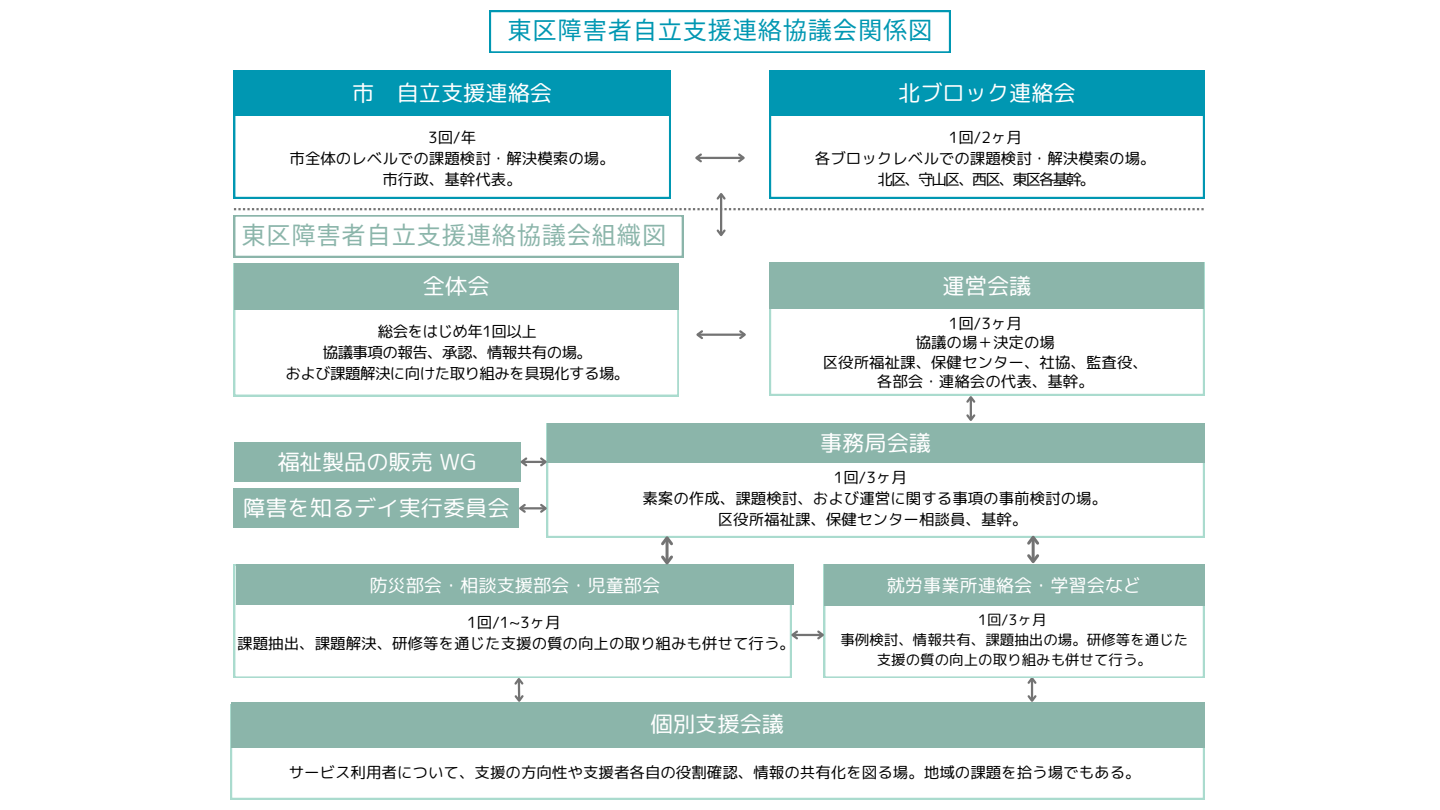
<style>
.page{position:relative;width:1440px;height:810px;background:#fff}
.page>*{position:absolute;margin:0;border:0;box-sizing:border-box;transform-origin:0 0}
.t1{font:24.3px "Noto Sans CJ Ksc";letter-spacing:.03em;color:#0097b2}
.t2{font:24.3px "Noto Sans CJ Ksc";letter-spacing:.03em;color:#8bb5aa}
.t3{font:22.2px "rounded mplus 1 p regular";color:#fff}
.t4{font:18.2px "rounded mplus 1 p regular";color:#fff}
.t5{font:15.5px "rounded mplus 1 p regular";color:#000}
.t6{font:15.5px "rounded mplus 1 p regular";letter-spacing:-.035em;color:#000}
.t7{font:15.5px "rounded mplus 1 p regular";letter-spacing:-.13em;color:#000}
.t8{font:14.5px "rounded mplus 1 p regular";color:#000}
</style>
<div class="page">
<svg style="left:490px;top:11px;width:460px;height:42px"></svg>
<hr style="left:720px;top:194px;width:2px;height:41px;background:#737373">
<svg style="left:716px;top:193px;width:10px;height:9px"></svg>
<svg style="left:234px;top:115px;width:436px;height:83px"></svg>
<div style="left:234px;top:70px;width:436px;height:45px;background:#0097b2"></div>
<svg style="left:770px;top:115px;width:434px;height:83px"></svg>
<div style="left:770px;top:70px;width:434px;height:45px;background:#0097b2"></div>
<svg style="left:234px;top:310px;width:445px;height:86px"></svg>
<div style="left:234px;top:264px;width:445px;height:46px;background:#8bb5aa"></div>
<hr style="left:696px;top:157px;width:48px;height:2px;background:#737373">
<svg style="left:695px;top:153px;width:9px;height:10px"></svg>
<svg style="left:736px;top:153px;width:9px;height:10px"></svg>
<svg style="left:547px;top:463px;width:657px;height:74px"></svg>
<div style="left:547px;top:424px;width:657px;height:39px;background:#8bb5aa"></div>
<hr style="left:970px;top:397px;width:2px;height:23px;background:#737373">
<svg style="left:964px;top:412px;width:13px;height:12px"></svg>
<svg style="left:964px;top:395px;width:13px;height:10px"></svg>
<svg style="left:234px;top:565px;width:557px;height:113px"></svg>
<div style="left:236px;top:565px;width:557px;height:40px;background:#8bb5aa"></div>
<div style="left:234px;top:442px;width:287px;height:40px;background:#8bb5aa"></div>
<div style="left:234px;top:488px;width:285px;height:40px;background:#8bb5aa"></div>
<svg style="left:231px;top:748px;width:973px;height:51px"></svg>
<div style="left:231px;top:702px;width:973px;height:46px;background:#8bb5aa"></div>
<hr style="left:518px;top:679px;width:2px;height:22px;background:#737373">
<svg style="left:514px;top:693px;width:10px;height:9px"></svg>
<svg style="left:512px;top:675px;width:14px;height:12px"></svg>
<hr style="left:522px;top:461px;width:24px;height:2px;background:#737373">
<svg style="left:538px;top:455px;width:11px;height:13px"></svg>
<svg style="left:520px;top:457px;width:9px;height:10px"></svg>
<hr style="left:520px;top:507px;width:26px;height:2px;background:#737373">
<svg style="left:538px;top:502px;width:11px;height:13px"></svg>
<svg style="left:519px;top:504px;width:9px;height:9px"></svg>
<hr style="left:1031px;top:678px;width:2px;height:23px;background:#737373">
<svg style="left:1027px;top:693px;width:10px;height:9px"></svg>
<svg style="left:234px;top:208px;width:970px;height:49px"></svg>
<hr style="left:792px;top:634px;width:31px;height:2px;background:#737373">
<svg style="left:789px;top:628px;width:11px;height:13px"></svg>
<svg style="left:658px;top:533px;width:18px;height:32px"></svg>
<svg style="left:815px;top:532px;width:389px;height:154px"></svg>
<svg style="left:770px;top:309px;width:434px;height:86px"></svg>
<div style="left:770px;top:263px;width:434px;height:46px;background:#8bb5aa"></div>
<hr style="left:697px;top:334px;width:48px;height:2px;background:#737373">
<svg style="left:696px;top:330px;width:9px;height:9px"></svg>
<svg style="left:737px;top:330px;width:9px;height:9px"></svg>
<h1 class="t1" style="left:508px;top:11px;width:422px">東区障害者自立支援連絡協議会関係図</h1>
<h3 class="t3" style="left:352px;top:77px;width:201px">市 自立支援連絡会</h3>
<p class="t3" style="left:898px;top:77px;width:179px">北ブロック連絡会</p>
<p class="t5" style="left:428px;top:126px;width:50px">3回/年</p>
<p class="t5" style="left:290px;top:147px;width:327px">市全体のレベルでの課題検討・解決模索の場。</p>
<p class="t5" style="left:382px;top:168px;width:141px">市行政、基幹代表。</p>
<p class="t2" style="left:241px;top:216px;width:422px">東区障害者自立支援連絡協議会組織図</p>
<p class="t3" style="left:423px;top:271px;width:68px">全体会</p>
<h1 class="t6" style="left:378px;top:320px;width:160px">総会をはじめ年1回以上</h1>
<h3 class="t6" style="left:323px;top:341px;width:271px">協議事項の報告、承認、情報共有の場。</h3>
<p class="t6" style="left:285px;top:362px;width:346px">および課題解決に向けた取り組みを具現化する場。</p>
<h3 class="t5" style="left:949px;top:126px;width:75px">1回/2ヶ月</h3>
<p class="t5" style="left:815px;top:147px;width:342px">各ブロックレベルでの課題検討・解決模索の場。</p>
<p class="t7" style="left:878px;top:168px;width:219px">北区、守山区、西区、東区各基幹。</p>
<p class="t3" style="left:943px;top:270px;width:90px">運営会議</p>
<p class="t5" style="left:949px;top:312px;width:75px">1回/3ヶ月</p>
<h3 class="t5" style="left:916px;top:332px;width:141px">協議の場＋決定の場</h3>
<p class="t5" style="left:823px;top:351px;width:327px">区役所福祉課、保健センター、社協、監査役、</p>
<p class="t5" style="left:877px;top:371px;width:218px">各部会・連絡会の代表、基幹。</p>
<p class="t3" style="left:278px;top:446px;width:201px">福祉製品の販売 WG</p>
<p class="t3" style="left:243px;top:492px;width:268px">障害を知るデイ実行委員会</p>
<p class="t3" style="left:820px;top:427px;width:112px">事務局会議</p>
<h3 class="t5" style="left:834px;top:467px;width:75px">1回/3ヶ月</h3>
<p class="t5" style="left:642px;top:488px;width:466px">素案の作成、課題検討、および運営に関する事項の事前検討の場。</p>
<p class="t5" style="left:718px;top:509px;width:311px">区役所福祉課、保健センター相談員、基幹。</p>
<p class="t4" style="left:369px;top:572px;width:293px">防災部会・相談支援部会・児童部会</p>
<p class="t5" style="left:467px;top:611px;width:95px">1回/1~3ヶ月</p>
<p class="t5" style="left:237px;top:632px;width:559px">課題抽出、課題解決、研修等を通じた支援の質の向上の取り組みも併せて行う。</p>
<p class="t3" style="left:651px;top:709px;width:135px">個別支援会議</p>
<h2 class="t4" style="left:887px;top:572px;width:256px">就労事業所連絡会・学習会など</h2>
<p class="t8" style="left:978px;top:609px;width:70px">1回/3ヶ月</p>
<p class="t8" style="left:840px;top:630px;width:349px">事例検討、情報共有、課題抽出の場。研修等を通じた</p>
<p class="t8" style="left:877px;top:650px;width:277px">支援の質の向上の取り組みも併せて行う。</p>
<h3 class="t5" style="left:289px;top:762px;width:854px">サービス利用者について、支援の方向性や支援者各自の役割確認、情報の共有化を図る場。地域の課題を拾う場でもある。</h3>
</div>
